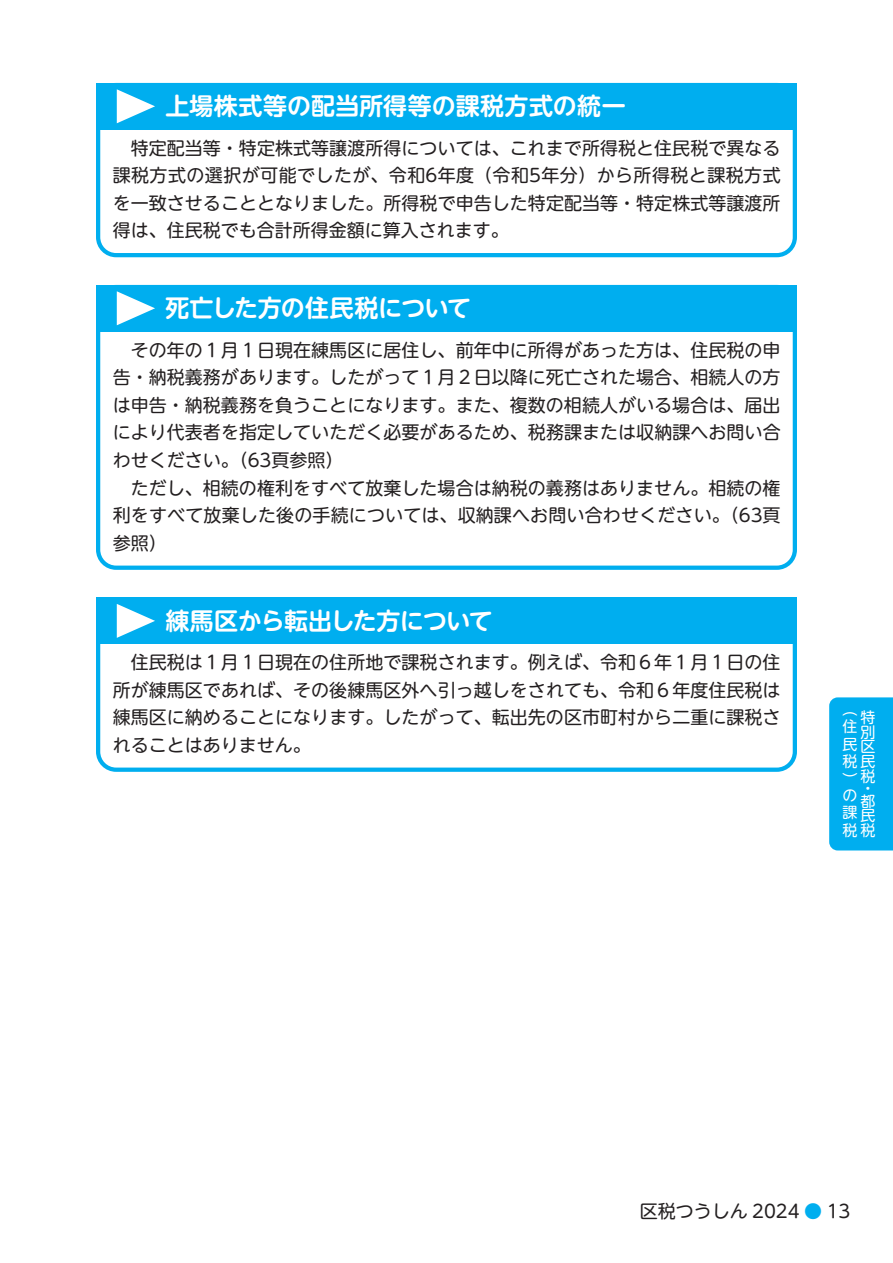
<style>
.page{position:relative;width:893px;height:1263px;background:#fff}
.page>*{position:absolute;margin:0;border:0;box-sizing:border-box;transform-origin:0 0}
.t1{font:700 24px "UD Shin M Go Pro De";color:#fff}
.t2{font:700 24px "UD Shin M Go Pro De";letter-spacing:-.03em;color:#fff}
.t3{font:700 24px "UD Shin M Go Pro De";letter-spacing:-.02em;color:#fff}
.t4{font:18px/27.6px "UD Shin M Go Pro";letter-spacing:.005em;color:#231f20;text-align:justify}
.t5{font:15px/14.5px "UD Shin M Go Pro";color:#fff;text-align:right}
.s1{color:#00aeef}
</style>
<div class="page">
<div style="left:829px;top:697px;width:64px;height:153px;background:#00aeef"></div>
<div style="left:96px;top:83px;width:701px;height:174px;border:4px solid #00aeef;border-radius:18px"></div>
<div style="left:96px;top:83px;width:701px;height:47px;background:#00aeef"></div>
<svg style="left:117px;top:89px;width:38px;height:34px"></svg>
<div style="left:96px;top:285px;width:701px;height:285px;border:4px solid #00aeef;border-radius:18px"></div>
<div style="left:96px;top:285px;width:701px;height:47px;background:#00aeef"></div>
<svg style="left:117px;top:291px;width:38px;height:34px"></svg>
<div style="left:96px;top:597px;width:701px;height:175px;border:4px solid #00aeef;border-radius:18px"></div>
<div style="left:96px;top:597px;width:701px;height:47px;background:#00aeef"></div>
<svg style="left:117px;top:604px;width:38px;height:34px"></svg>
<h1 class="t1" style="left:165px;top:87px;width:462px">上場株式等の配当所得等の課税方式の統一</h1>
<p class="t4" style="left:113px;top:133px;width:669px;text-indent:18px">特定配当等・特定株式等譲渡所得については、これまで所得税と住民税で異なる課税方式の選択が可能でしたが、令和6年度（令和5年分）から所得税と課税方式を一致させることとなりました。所得税で申告した特定配当等・特定株式等譲渡所得は、住民税でも合計所得金額に算入されます。</p>
<h1 class="t3" style="left:165px;top:289px;width:307px">死亡した方の住民税について</h1>
<p class="t4" style="left:113px;top:335px;width:669px;text-indent:18px">その年の１月１日現在練馬区に居住し、前年中に所得があった方は、住民税の申告・納税義務があります。したがって１月２日以降に死亡された場合、相続人の方は申告・納税義務を負うことになります。また、複数の相続人がいる場合は、届出により代表者を指定していただく必要があるため、税務課または収納課へお問い合わせください。（63頁参照）</p>
<p class="t4" style="left:113px;top:473px;width:669px;text-indent:18px">ただし、相続の権利をすべて放棄した場合は納税の義務はありません。相続の権利をすべて放棄した後の手続については、収納課へお問い合わせください。（63頁参照）</p>
<h1 class="t2" style="left:165px;top:601px;width:329px">練馬区から転出した方について</h1>
<p class="t4" style="left:113px;top:647px;width:669px;text-indent:18px">住民税は１月１日現在の住所地で課税されます。例えば、令和６年１月１日の住所が練馬区であれば、その後練馬区外へ引っ越しをされても、令和６年度住民税は練馬区に納めることになります。したがって、転出先の区市町村から二重に課税されることはありません。</p>
<p class="t5" style="left:842px;top:709px;width:34px">特<br>別<br>区税民税</p>
<p class="t5" style="left:860px;top:781px;width:16px;line-height:12.6px;text-align:left">・都</p>
<p class="t5" style="left:842px;top:807px;width:34px">民税税</p>
<p class="t5" style="left:842px;top:700px;width:16px;line-height:17.4px;text-align:justify">（住民</p>
<p class="t5" style="left:842px;top:770px;width:16px;line-height:17px;text-align:justify">）の課</p>
<p class="t4" style="left:640px;top:1197px;width:212px">区税つうしん 2024 <span class="s1">●</span> 13</p>
</div>
